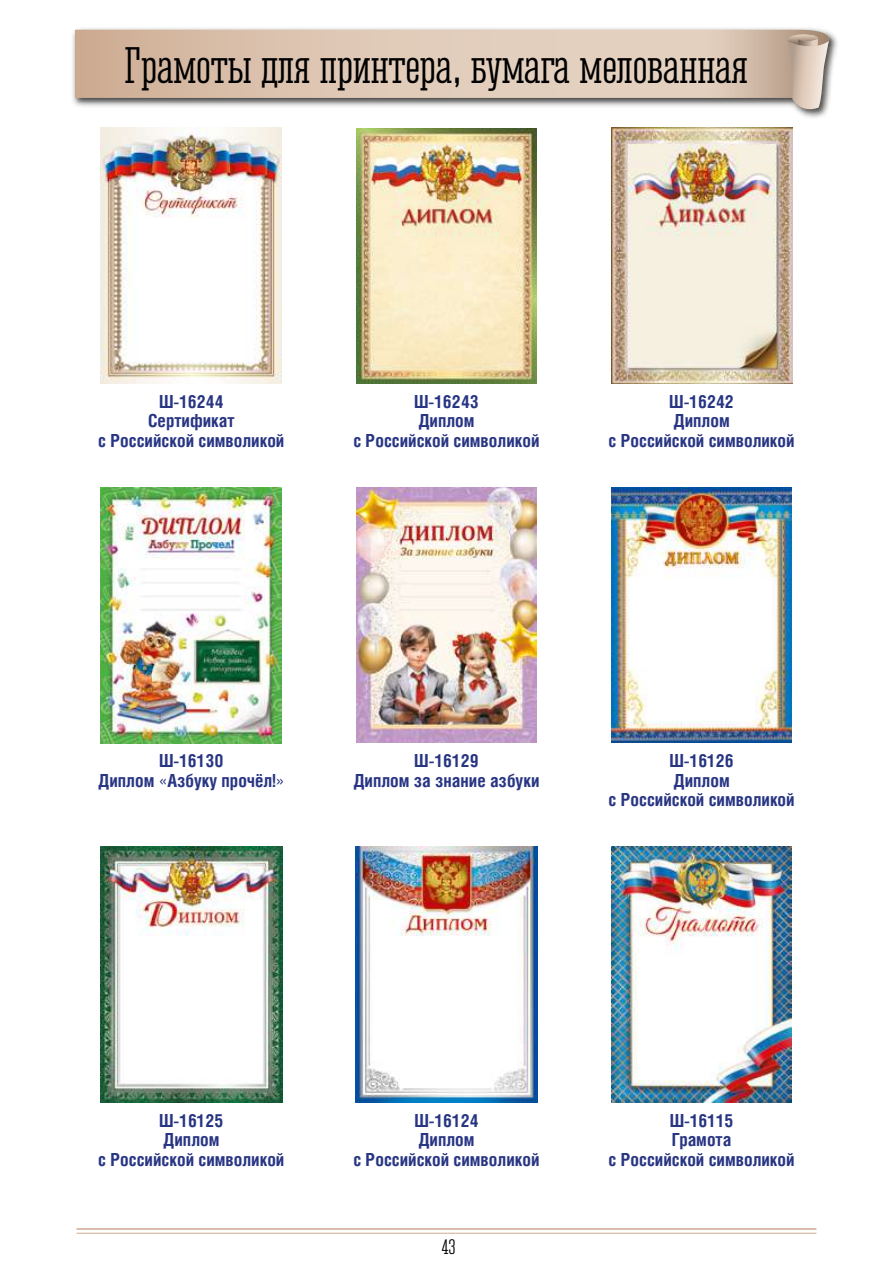
<style>
.page{position:relative;width:893px;height:1263px;background:#fff}
.page>*{position:absolute;margin:0;border:0;box-sizing:border-box;transform-origin:0 0}
.t1{font:47.85px "Corki";letter-spacing:-.005em;color:#000}
.t2{font:19.5px "Corki";color:#000}
.t3{font:700 18px/19.5px "Helios Cond C";color:#283583;text-align:center}
.s1{font-weight:400}
</style>
<div class="page">
<img style="left:72px;top:28px;width:765px;height:90px">
<svg style="left:75px;top:29px;width:757px;height:72px;background:#8d8c8a"></svg>
<svg style="left:584px;top:30px;width:245px;height:68px;background:#dcc7b6"></svg>
<div style="left:75px;top:30px;width:509px;height:68px;background:linear-gradient(to right,#d0b098,#e8d7c7)"></div>
<svg style="left:786px;top:34px;width:43px;height:80px;background:#c9baad"></svg>
<hr style="left:77px;top:1233px;width:739px;height:1px;background:#cfaa8f">
<hr style="left:77px;top:1228px;width:739px;height:2px;background:#cfaa8f">
<img style="left:356px;top:128px;width:181px;height:255px">
<img style="left:611px;top:128px;width:181px;height:256px">
<img style="left:101px;top:487px;width:181px;height:256px">
<img style="left:356px;top:488px;width:181px;height:255px">
<img style="left:611px;top:488px;width:181px;height:255px">
<img style="left:611px;top:847px;width:181px;height:255px">
<img style="left:101px;top:846px;width:181px;height:257px">
<img style="left:355px;top:846px;width:182px;height:257px">
<img style="left:101px;top:128px;width:181px;height:256px">
<h1 class="t1" style="left:124px;top:38px;width:625px">Грамоты для принтера, бумага мелованная</h1>
<p class="t3" style="left:98px;top:391px;width:188px">Ш-16244<br>Сертификат<br>с Российской символикой</p>
<p class="t3" style="left:353px;top:391px;width:188px">Ш-16243<br>Диплом<br>с Российской символикой</p>
<p class="t3" style="left:609px;top:391px;width:188px">Ш-16242<br>Диплом<br>с Российской символикой</p>
<p class="t3" style="left:98px;top:751px;width:188px">Ш-16130<br>Диплом <span class="s1">«</span>Азбуку прочёл!<span class="s1">»</span></p>
<p class="t3" style="left:353px;top:751px;width:188px">Ш-16129<br>Диплом за знание азбуки</p>
<p class="t3" style="left:609px;top:751px;width:188px">Ш-16126<br>Диплом<br>с Российской символикой</p>
<p class="t3" style="left:98px;top:1110px;width:188px">Ш-16125<br>Диплом<br>с Российской символикой</p>
<p class="t3" style="left:353px;top:1110px;width:188px">Ш-16124<br>Диплом<br>с Российской символикой</p>
<p class="t2" style="left:441px;top:1236px;width:16px">43</p>
<p class="t3" style="left:609px;top:1110px;width:188px">Ш-16115<br>Грамота<br>с Российской символикой</p>
</div>
